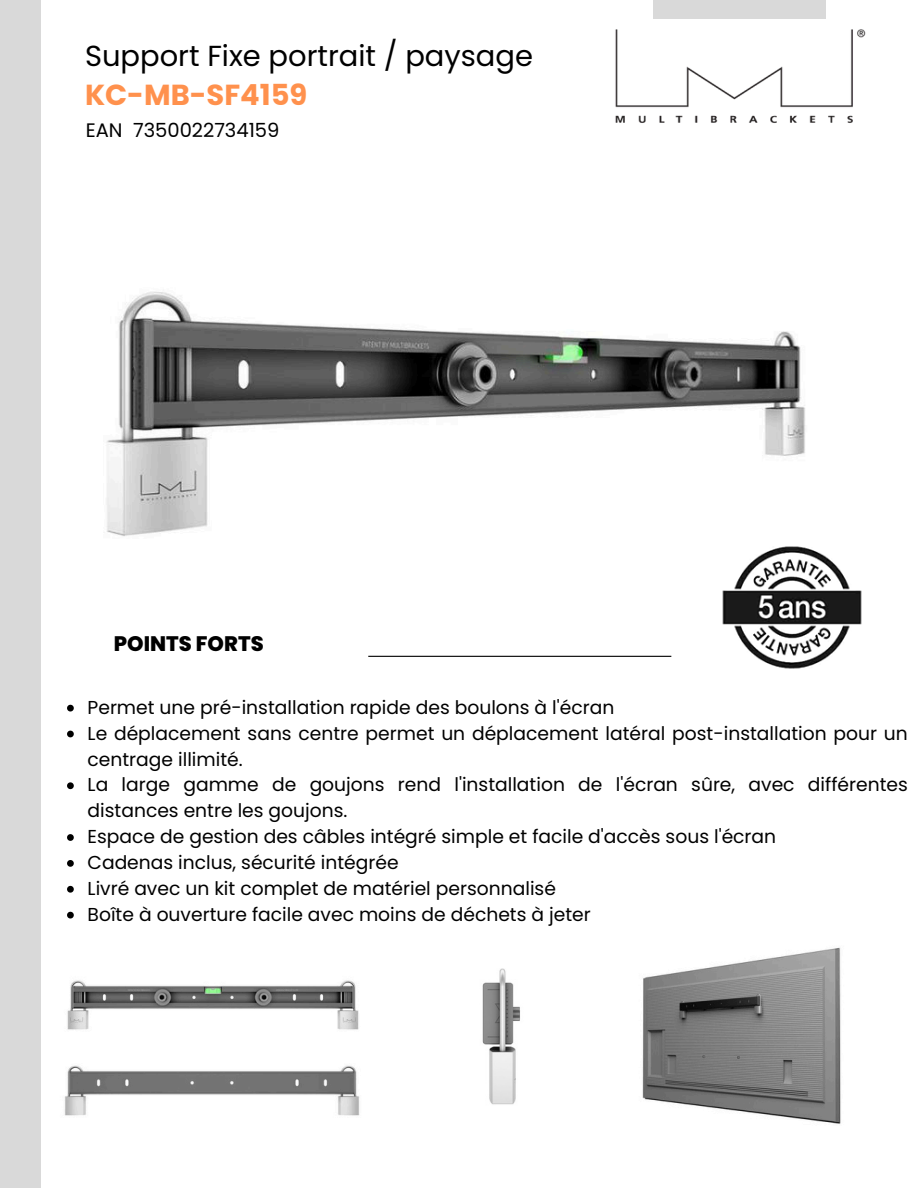
<style>
.page{position:relative;width:918px;height:1188px;background:#fff}
.page>*{position:absolute;margin:0;border:0;box-sizing:border-box;transform-origin:0 0}
.t1{font:28.95px/39.6px "Poppins";color:#000}
.t2{font:800 21px "Poppins";color:#000}
.t3{font:19.5px "Poppins";color:#000}
.t4{font:18.75px/25.8px "Poppins";color:#000}
.s1{font-weight:700;color:#ff914d}
</style>
<div class="page">
<hr style="left:368px;top:656px;width:303px;height:1px;background:#000">
<div style="left:654px;top:0;width:172px;height:19px;background:#d9d9d9"></div>
<img style="left:615px;top:10px;width:251px;height:113px">
<div style="left:0;top:0;width:40px;height:1188px;background:#d9d9d9"></div>
<img style="left:654px;top:546px;width:208px;height:123px">
<img style="left:106px;top:291px;width:700px;height:246px">
<img style="left:67px;top:980px;width:292px;height:50px">
<img style="left:64px;top:1065px;width:296px;height:51px">
<img style="left:482px;top:968px;width:38px;height:137px">
<img style="left:642px;top:947px;width:199px;height:177px">
<svg style="left:67px;top:705px;width:7px;height:7px"></svg>
<svg style="left:67px;top:731px;width:7px;height:6px"></svg>
<svg style="left:67px;top:782px;width:7px;height:7px"></svg>
<svg style="left:67px;top:834px;width:7px;height:7px"></svg>
<svg style="left:67px;top:860px;width:7px;height:7px"></svg>
<svg style="left:67px;top:886px;width:7px;height:7px"></svg>
<svg style="left:67px;top:912px;width:7px;height:7px"></svg>
<p class="t1" style="left:85px;top:36px;width:449px">Support Fixe portrait / paysage<br><span class="s1">KC-MB-SF4159</span></p>
<h1 class="t3" style="left:86px;top:116px;width:195px">EAN 7350022734159</h1>
<p class="t2" style="left:114px;top:629px;width:151px">POINTS FORTS</p>
<p class="t4" style="left:88px;top:694px;width:528px">Permet une pré-installation rapide des boulons à l'écran</p>
<p class="t4" style="left:88px;top:720px;width:822px">Le déplacement sans centre permet un déplacement latéral post-installation pour un centrage illimité.</p>
<p class="t4" style="left:88px;top:772px;width:822px">La large gamme de goujons rend l'installation de l'écran sûre, avec différentes distances entre les goujons.</p>
<p class="t4" style="left:88px;top:824px;width:690px">Espace de gestion des câbles intégré simple et facile d'accès sous l'écran</p>
<p class="t4" style="left:88px;top:850px;width:313px">Cadenas inclus, sécurité intégrée</p>
<p class="t4" style="left:88px;top:875px;width:470px">Livré avec un kit complet de matériel personnalisé</p>
<p class="t4" style="left:88px;top:901px;width:505px">Boîte à ouverture facile avec moins de déchets à jeter</p>
</div>
